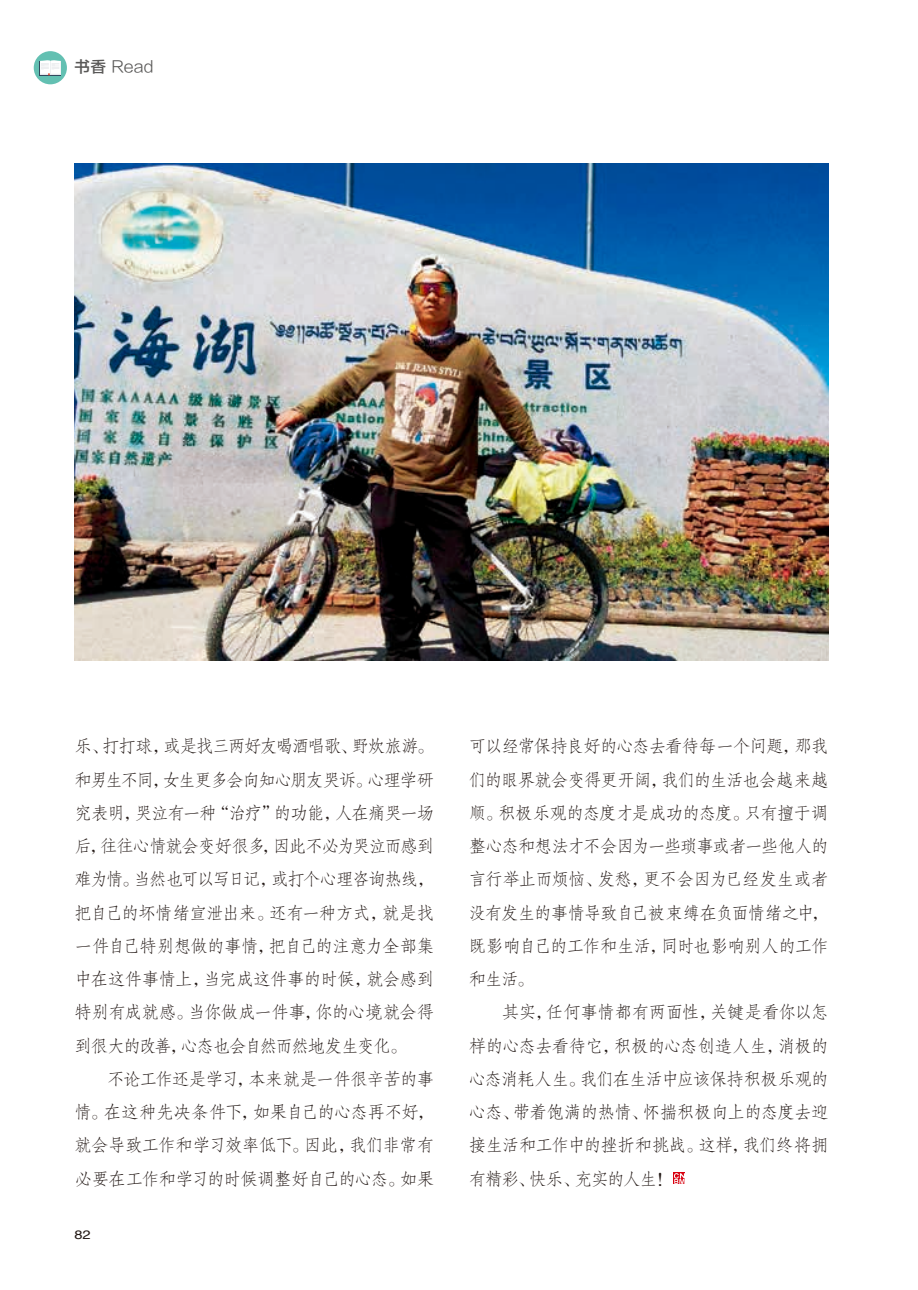
<style>
.page{position:relative;width:918px;height:1290px;background:#fff}
.page>*{position:absolute;margin:0;border:0;box-sizing:border-box;transform-origin:0 0}
.t1{font:17.5px/33.2px "FZFSJW GB1 0";letter-spacing:-.05em;color:#231916;text-align:justify}
.t2{font:15.75px "FZLTXIHJW GB1 0";color:#595857}
.t3{font:12.25px "Helvetica";color:#231916;scale:1.2 1}
.s1{font-family:"FZLTZHJW GB1 0"}
</style>
<div class="page">
<div style="left:34px;top:51px;width:33px;height:33px;background:#63c0b2;border-radius:50%"></div>
<div style="left:39px;top:61px;width:22px;height:14px;background:#334a5e"></div>
<div style="left:50px;top:61px;width:11px;height:14px;background:#f2f3f5"></div>
<svg style="left:40px;top:60px;width:20px;height:16px"></svg>
<div style="left:673px;top:1172px;width:12px;height:12px;background:#d80010"></div>
<svg style="left:674px;top:1173px;width:11px;height:11px"></svg>
<img style="left:74px;top:164px;width:754px;height:496px">
<p class="t2" style="left:74px;top:58px;width:81px"><span class="s1">书香</span> Read</p>
<p class="t1" style="left:74px;top:730px;width:361px">乐、打打球，或是找三两好友喝酒唱歌、野炊旅游。和男生不同，女生更多会向知心朋友哭诉。心理学研究表明，哭泣有一种“治疗”的功能，人在痛哭一场后，往往心情就会变好很多，因此不必为哭泣而感到难为情。当然也可以写日记，或打个心理咨询热线，把自己的坏情绪宣泄出来。还有一种方式，就是找一件自己特别想做的事情，把自己的注意力全部集中在这件事情上，当完成这件事的时候，就会感到特别有成就感。当你做成一件事，你的心境就会得到很大的改善，心态也会自然而然地发生变化。</p>
<p class="t1" style="left:74px;top:1063px;width:361px;text-indent:33px">不论工作还是学习，本来就是一件很辛苦的事情。在这种先决条件下，如果自己的心态再不好，就会导致工作和学习效率低下。因此，我们非常有必要在工作和学习的时候调整好自己的心态。如果</p>
<p class="t3" style="left:74px;top:1225px;width:15px">82</p>
<p class="t1" style="left:469px;top:730px;width:361px">可以经常保持良好的心态去看待每一个问题，那我们的眼界就会变得更开阔，我们的生活也会越来越顺。积极乐观的态度才是成功的态度。只有擅于调整心态和想法才不会因为一些琐事或者一些他人的言行举止而烦恼、发愁，更不会因为已经发生或者没有发生的事情导致自己被束缚在负面情绪之中，既影响自己的工作和生活，同时也影响别人的工作和生活。</p>
<p class="t1" style="left:469px;top:996px;width:361px;text-indent:33px">其实，任何事情都有两面性，关键是看你以怎样的心态去看待它，积极的心态创造人生，消极的心态消耗人生。我们在生活中应该保持积极乐观的心态、带着饱满的热情、怀揣积极向上的态度去迎接生活和工作中的挫折和挑战。这样，我们终将拥有精彩、快乐、充实的人生！</p>
</div>
